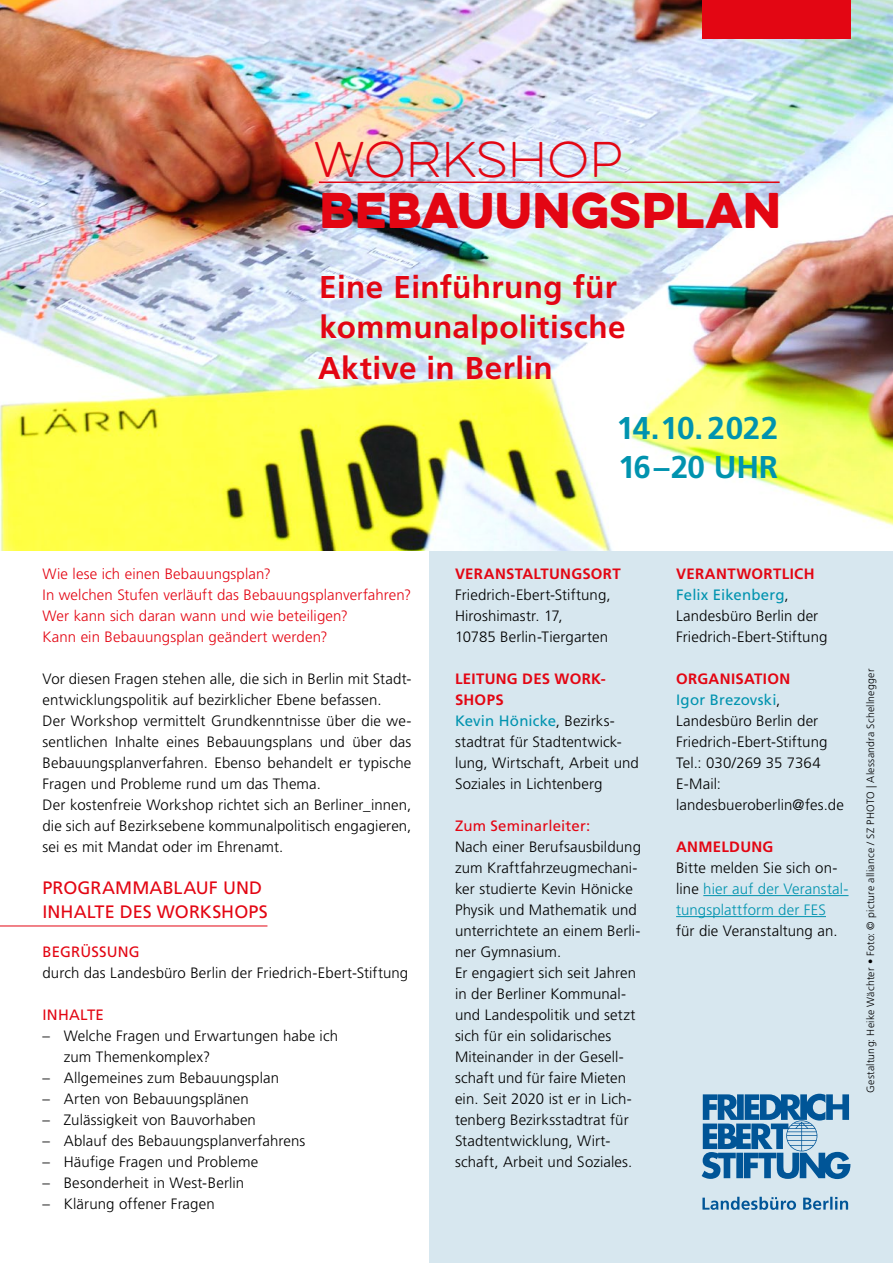
<style>
.page{position:relative;width:893px;height:1263px;background:#fff}
.page>*{position:absolute;margin:0;border:0;box-sizing:border-box;transform-origin:0 0}
.t1{font:45px "Eveleth Clean";letter-spacing:.02em;color:#e30613}
.t2{font:100 45px "Eveleth Clean";color:#e30613}
.t3{font:700 31.5px/40.5px "Frutiger LT Pro";letter-spacing:.01em;color:#e30613}
.t4{font:700 31.5px/39px "Frutiger LT Pro";letter-spacing:-.02em;color:#0093af}
.Absatzformat_1{font:18px/24px "Frutiger LT Pro";letter-spacing:.005em;color:#e30613}
.Absatzformat_1-2{font:300 15px/21px "Frutiger LT Pro";letter-spacing:.01em;color:#000}
.Absatzformat_3{font:300 15px/21px "Frutiger LT Pro";letter-spacing:.01em;color:#000}
.Absatzformat_1-3{font:300 15px "Frutiger LT Pro";letter-spacing:.005em;color:#e30613}
.Absatzformat_1-4{font:700 15px/21px "Frutiger LT Pro";letter-spacing:.02em;color:#e30613}
.Absatzformat_1-5{font:15px "Frutiger LT Pro";letter-spacing:.02em;color:#e30613}
.Absatzformat_1-6{font:300 10.5px "Frutiger LT Pro";letter-spacing:.02em;color:#000}
.s1{font-weight:400;color:#e30613}
.s2{font-weight:400;color:#0093af}
.s3{color:#0093af}
</style>
<div class="page">
<div style="left:429px;top:551px;width:464px;height:712px;background:#d7e7ef"></div>
<img style="left:0;top:0;width:893px;height:551px">
<hr style="left:703px;top:895px;width:145px;height:1px;background:#0093af">
<hr style="left:676px;top:916px;width:150px;height:1px;background:#0093af">
<hr style="left:319px;top:181px;width:461px;height:2px;background:#e30613">
<hr style="left:0;top:925px;width:267px;height:1px;background:#e30613">
<svg style="left:702px;top:1094px;width:148px;height:116px"></svg>
<div style="left:702px;top:0;width:148px;height:38px;background:#e30613"></div>
<p class="t2" style="left:314px;top:128px;width:310px">WORKSHOP</p>
<p class="t1" style="left:320px;top:175px;width:462px">BEBAUUNGSPLAN</p>
<p class="t3" style="left:318px;top:267px;width:309px">Eine Einführung für kommunalpolitische<br>Aktive in Berlin</p>
<p class="t4" style="left:617px;top:409px;width:163px">14.10.2022<br>16–20 UHR</p>
<p class="Absatzformat_1-3" style="left:43px;top:565px;width:230px">Wie lese ich einen Bebauungsplan?</p>
<p class="Absatzformat_1-3" style="left:43px;top:586px;width:370px">In welchen Stufen verläuft das Bebauungsplanverfahren?</p>
<p class="Absatzformat_1-3" style="left:43px;top:607px;width:307px">Wer kann sich daran wann und wie beteiligen?</p>
<p class="Absatzformat_1-3" style="left:43px;top:628px;width:287px">Kann ein Bebauungsplan geändert werden?</p>
<p class="Absatzformat_1-2" style="left:43px;top:668px;width:370px">Vor diesen Fragen stehen alle, die sich in Berlin mit Stadt&shy;entwicklungspolitik auf bezirklicher Ebene befassen.</p>
<p class="Absatzformat_1-2" style="left:43px;top:710px;width:370px;text-align:justify">Der Workshop vermittelt Grundkenntnisse über die we&shy;sentlichen Inhalte eines Bebauungsplans und über das Bebauungsplanverfahren. Ebenso behandelt er typische Fragen und Probleme rund um das Thema.</p>
<p class="Absatzformat_1-2" style="left:43px;top:794px;width:370px;text-align:justify">Der kostenfreie Workshop richtet sich an Berliner_innen, die sich auf Bezirksebene kommunalpolitisch engagieren, sei es mit Mandat oder im Ehrenamt.</p>
<p class="Absatzformat_1" style="left:43px;top:876px;width:227px">PROGRAMMABLAUF UND<br>INHALTE DES WORKSHOPS</p>
<p class="Absatzformat_1-2" style="left:43px;top:941px;width:367px"><span class="s1">BEGRÜSSUNG<br></span>durch das Landesbüro Berlin der Friedrich-Ebert-Stiftung</p>
<p class="Absatzformat_1-5" style="left:43px;top:1006px;width:63px">INHALTE</p>
<p class="Absatzformat_3" style="left:64px;top:1025px;width:276px;text-indent:-21px">– Welche Fragen und Erwartungen habe ich zum Themenkomplex?</p>
<p class="Absatzformat_3" style="left:43px;top:1067px;width:238px">– Allgemeines zum Bebauungsplan</p>
<p class="Absatzformat_3" style="left:43px;top:1088px;width:208px">– Arten von Bebauungsplänen</p>
<p class="Absatzformat_3" style="left:43px;top:1109px;width:215px">– Zulässigkeit von Bauvorhaben</p>
<p class="Absatzformat_3" style="left:43px;top:1130px;width:264px">– Ablauf des Bebauungsplanverfahrens</p>
<p class="Absatzformat_3" style="left:43px;top:1151px;width:217px">– Häufige Fragen und Probleme</p>
<p class="Absatzformat_3" style="left:43px;top:1172px;width:203px">– Besonderheit in West-Berlin</p>
<p class="Absatzformat_3" style="left:43px;top:1193px;width:174px">– Klärung offener Fragen</p>
<p class="Absatzformat_1-4" style="left:455px;top:563px;width:167px">VERANSTALTUNGSORT</p>
<p class="Absatzformat_1-2" style="left:455px;top:584px;width:157px">Friedrich-Ebert-Stiftung,<br>Hiroshimastr. 17,<br>10785 Berlin-Tiergarten</p>
<p class="Absatzformat_1-4" style="left:455px;top:668px;width:152px">LEITUNG DES WORK-<br>SHOPS</p>
<p class="Absatzformat_1-2" style="left:455px;top:710px;width:185px"><span class="s2">Kevin Hönicke</span>, Bezirks&shy;stadtrat für Stadtentwick&shy;lung, Wirtschaft, Arbeit und<br>Soziales in Lichtenberg</p>
<p class="Absatzformat_1-2" style="left:455px;top:815px;width:188px"><span class="s1">Zum Seminarleiter:<br></span>Nach einer Berufsausbildung zum Kraftfahrzeugmechani&shy;ker studierte Kevin Hönicke<br>Physik und Mathematik und unterrichtete an einem Berli&shy;ner Gymnasium.</p>
<p class="Absatzformat_1-2" style="left:455px;top:962px;width:183px">Er engagiert sich seit Jahren in der Berliner Kommunal&shy;und Landespolitik und setzt sich für ein solidarisches<br>Miteinander in der Gesell&shy;schaft und für faire Mieten ein. Seit 2020 ist er in Lich&shy;tenberg Bezirksstadtrat für<br>Stadtentwicklung, Wirt&shy;schaft, Arbeit und Soziales.</p>
<p class="Absatzformat_1-4" style="left:676px;top:563px;width:140px">VERANTWORTLICH</p>
<p class="Absatzformat_1-2" style="left:676px;top:584px;width:153px"><span class="s2">Felix Eikenberg</span>,<br>Landesbüro Berlin der<br>Friedrich-Ebert-Stiftung</p>
<p class="Absatzformat_1-4" style="left:676px;top:668px;width:116px">ORGANISATION</p>
<p class="Absatzformat_1-2" style="left:676px;top:689px;width:153px"><span class="s2">Igor Brezovski</span>,<br>Landesbüro Berlin der<br>Friedrich-Ebert-Stiftung</p>
<p class="Absatzformat_1-2" style="left:676px;top:752px;width:169px">Tel.: 030/269 35 7364<br>E-Mail: landesbueroberlin@fes.de</p>
<p class="Absatzformat_1-4" style="left:676px;top:836px;width:99px">ANMELDUNG</p>
<p class="Absatzformat_1-2" style="left:676px;top:857px;width:174px">Bitte melden Sie sich on&shy;line <span class="s3">hier auf der Veranstal&shy;tungsplattform der FES<br></span>für die Veranstaltung an.</p>
<p class="Absatzformat_1-6" style="left:864px;top:1093px;width:425px;rotate:-90deg">Gestaltung: Heike Wächter • Foto: © picture alliance / SZ PHOTO | Alessandra Schellnegger</p>
</div>
